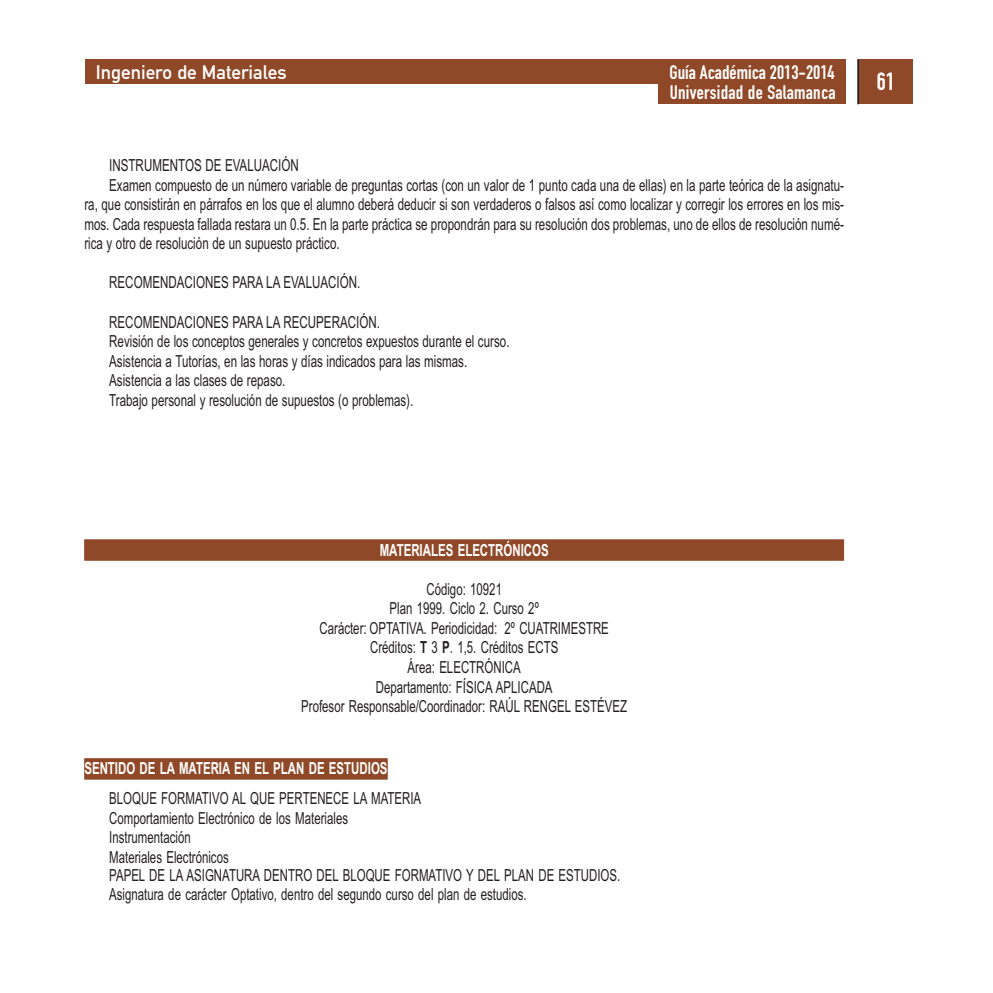
<style>
.page{position:relative;width:993px;height:993px;background:#fff}
.page>*{position:absolute;margin:0;border:0;box-sizing:border-box;transform-origin:0 0}
.t1{font:24.5px "DIN Engschrift Alternate";color:#fff}
.t2{font:19.25px/19.2px "DIN Engschrift Alternate";letter-spacing:.01em;color:#fff}
.t3{font:19.25px "DIN Mittelschrift";color:#fff}
.t4{font:16.62px/19.6px "Arial Narrow";color:#231f20;scale:.85 1}
.t5{font:16.62px/19.6px "Arial Narrow";color:#231f20;text-align:center;scale:.84 1}
.t6{font:700 16.62px "Arial Narrow";color:#fff;scale:.84 1}
.s1{font-weight:700}
</style>
<div class="page">
<div style="left:84px;top:539px;width:759px;height:21px;background:#904928"></div>
<div style="left:84px;top:758px;width:303px;height:21px;background:#904928"></div>
<div style="left:858px;top:59px;width:54px;height:45px;background:#904928"></div>
<hr style="left:857px;top:59px;width:1px;height:45px;background:#231f20">
<div style="left:85px;top:59px;width:760px;height:25px;background:#904928"></div>
<div style="left:658px;top:83px;width:187px;height:21px;background:#904928"></div>
<p class="t3" style="left:96px;top:66px;width:192px">Ingeniero de Materiales</p>
<p class="t2" style="left:669px;top:65px;width:167px">Guía Académica 2013-2014<br>Universidad de Salamanca</p>
<p class="t4" style="left:109px;top:157px;width:224px">INSTRUMENTOS DE EVALUACIÓN</p>
<p class="t4" style="left:109px;top:176px;width:865px">Examen compuesto de un número variable de preguntas cortas (con un valor de 1 punto cada una de ellas) en la parte teórica de la asignatu-</p>
<p class="t4" style="left:84px;top:196px;width:894px">ra, que consistirán en párrafos en los que el alumno deberá deducir si son verdaderos o falsos así como localizar y corregir los errores en los mis-</p>
<p class="t4" style="left:84px;top:216px;width:894px">mos. Cada respuesta fallada restara un 0.5. En la parte práctica se propondrán para su resolución dos problemas, uno de ellos de resolución numé-</p>
<p class="t4" style="left:84px;top:235px;width:302px">rica y otro de resolución de un supuesto práctico.</p>
<p class="t4" style="left:109px;top:274px;width:297px">RECOMENDACIONES PARA LA EVALUACIÓN.</p>
<p class="t4" style="left:109px;top:313px;width:472px">RECOMENDACIONES PARA LA RECUPERACIÓN.<br>Revisión de los conceptos generales y concretos expuestos durante el curso.<br>Asistencia a Tutorías, en las horas y días indicados para las mismas.<br>Asistencia a las clases de repaso.<br>Trabajo personal y resolución de supuestos (o problemas).</p>
<h1 class="t1" style="left:876px;top:73px;width:20px">61</h1>
<p class="t6" style="left:379px;top:540px;width:203px">MATERIALES ELECTRÓNICOS</p>
<p class="t5" style="left:301px;top:580px;width:389px">Código: 10921<br>Plan 1999. Ciclo 2. Curso 2º<br>Carácter: OPTATIVA. Periodicidad: 2º CUATRIMESTRE Créditos: <span class="s1">T</span> 3 <span class="s1">P</span>. 1,5. Créditos ECTS<br>Área: ELECTRÓNICA<br>Departamento: FÍSICA APLICADA<br>Profesor Responsable/Coordinador: RAÚL RENGEL ESTÉVEZ</p>
<p class="t6" style="left:84px;top:758px;width:362px">SENTIDO DE LA MATERIA EN EL PLAN DE ESTUDIOS</p>
<p class="t5" style="left:109px;top:789px;width:609px;text-align:left">BLOQUE FORMATIVO AL QUE PERTENECE LA MATERIA<br>Comportamiento Electrónico de los Materiales<br>Instrumentación<br>Materiales Electrónicos<br>PAPEL DE LA ASIGNATURA DENTRO DEL BLOQUE FORMATIVO Y DEL PLAN DE ESTUDIOS.<br>Asignatura de carácter Optativo, dentro del segundo curso del plan de estudios.</p>
</div>
